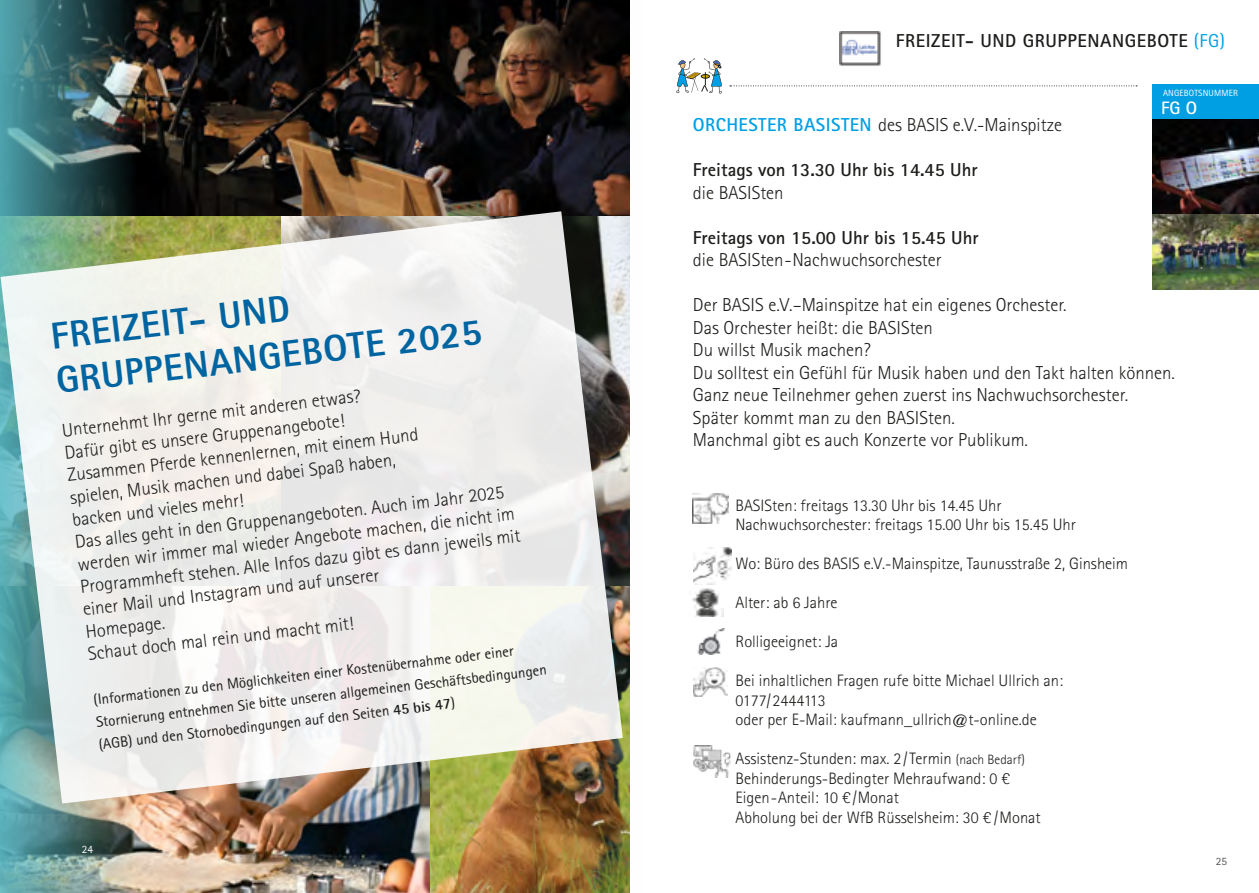
<style>
.page{position:relative;width:1259px;height:893px;background:#fff}
.page>*{position:absolute;margin:0;border:0;box-sizing:border-box;transform-origin:0 0}
.t1{font:800 37.5px/45.6px "Rotis Sans Serif Std";color:#0064a1}
.t2{font:300 18.75px/22.5px "Rotis Sans Serif Std";color:#1d1d1b}
.t3{font:700 18.75px "Rotis Sans Serif Std";color:#1d1d1b}
.t4{font:700 18.75px "Rotis Sans Serif Std";letter-spacing:.03em;color:#1d1d1b}
.t5{font:700 18px "Rotis Sans Serif Std";color:#fff}
.t6{font:300 16.5px/19.5px "Rotis Sans Serif Std";color:#1d1d1b}
.t7{font:15px/22.4px "Rotis Sans Serif";color:#1d1d1b}
.t8{font:11.25px "Rotis Sans Serif";color:#555454}
.t9{font:11.25px "Rotis Sans Serif";color:#fff}
.t10{font:9px "Rotis Sans Serif";letter-spacing:.02em;color:#fff}
.s1{font-family:"Rotis Semi Sans Std";font-weight:700}
.s2{font-family:"Rotis Sans Serif";font-weight:400;color:#009fe3}
.s3{font-weight:700;color:#009fe3}
.s4{font-size:13.5px}
</style>
<div class="page">
<img style="left:0;top:0;width:630px;height:893px">
<svg style="left:1px;top:211px;width:622px;height:592px"></svg>
<img style="left:1152px;top:118px;width:107px;height:97px">
<img style="left:1152px;top:215px;width:107px;height:75px">
<svg style="left:676px;top:58px;width:46px;height:36px"></svg>
<img style="left:693px;top:746px;width:38px;height:32px">
<img style="left:693px;top:493px;width:35px;height:30px">
<img style="left:693px;top:668px;width:34px;height:29px">
<img style="left:693px;top:548px;width:39px;height:37px">
<div style="left:1152px;top:84px;width:107px;height:34px;background:#009fe3"></div>
<svg style="left:730px;top:86px;width:407px;height:1px"></svg>
<img style="left:692px;top:588px;width:31px;height:28px">
<img style="left:697px;top:628px;width:28px;height:27px">
<img style="left:839px;top:31px;width:42px;height:35px">
<h1 class="t1" style="left:48px;top:314px;width:430px;rotate:-7deg">FREIZEIT- UND<br>GRUPPENANGEBOTE 2025</h1>
<p class="t2" style="left:59px;top:420px;width:445px;rotate:-7deg">Unternehmt Ihr gerne mit anderen etwas?<br>Dafür gibt es unsere Gruppenangebote!<br>Zusammen Pferde kennenlernen, mit einem Hund<br>spielen, Musik machen und dabei Spaß haben,<br>backen und vieles mehr!<br>Das alles geht in den Gruppenangeboten. Auch im Jahr 2025 werden wir immer mal wieder Angebote machen, die nicht im Programmheft stehen. Alle Infos dazu gibt es dann jeweils mit einer Mail und Instagram und auf unserer<br>Homepage.<br>Schaut doch mal rein und macht mit!</p>
<p class="t7" style="left:92px;top:690px;width:455px;rotate:-7deg">(Informationen zu den Möglichkeiten einer Kostenübernahme oder einer<br>Stornierung entnehmen Sie bitte unseren allgemeinen Geschäftsbedingungen (AGB) und den Stornobedingungen auf den Seiten <span class="s1">45 bis 47</span>)</p>
<p class="t9" style="left:82px;top:843px;width:13px">24</p>
<p class="t4" style="left:896px;top:28px;width:330px">FREIZEIT- UND GRUPPENANGEBOTE <span class="s2">(FG)</span></p>
<p class="t10" style="left:1163px;top:87px;width:76px">ANGEBOTSNUMMER</p>
<p class="t5" style="left:1161px;top:96px;width:37px">FG O</p>
<p class="t2" style="left:693px;top:114px;width:370px"><span class="s3">ORCHESTER BASISTEN</span> des BASIS e.V.-Mainspitze</p>
<p class="t3" style="left:693px;top:158px;width:286px">Freitags von 13.30 Uhr bis 14.45 Uhr</p>
<p class="t2" style="left:693px;top:181px;width:92px">die BASISten</p>
<p class="t3" style="left:693px;top:226px;width:287px">Freitags von 15.00 Uhr bis 15.45 Uhr</p>
<p class="t2" style="left:693px;top:249px;width:250px">die BASISten-Nachwuchsorchester</p>
<p class="t2" style="left:693px;top:294px;width:483px">Der BASIS e.V.–Mainspitze hat ein eigenes Orchester.<br>Das Orchester heißt: die BASISten<br>Du willst Musik machen?<br>Du solltest ein Gefühl für Musik haben und den Takt halten können.<br>Ganz neue Teilnehmer gehen zuerst ins Nachwuchsorchester.<br>Später kommt man zu den BASISten.<br>Manchmal gibt es auch Konzerte vor Publikum.</p>
<p class="t6" style="left:735px;top:495px;width:342px">BASISten: freitags 13.30 Uhr bis 14.45 Uhr<br>Nachwuchsorchester: freitags 15.00 Uhr bis 15.45 Uhr</p>
<p class="t6" style="left:735px;top:554px;width:394px">Wo: Büro des BASIS e.V.-Mainspitze, Taunusstraße 2, Ginsheim</p>
<p class="t6" style="left:735px;top:593px;width:104px">Alter: ab 6 Jahre</p>
<p class="t6" style="left:735px;top:632px;width:104px">Rolligeeignet: Ja</p>
<p class="t6" style="left:735px;top:671px;width:329px">Bei inhaltlichen Fragen rufe bitte Michael Ullrich an:<br>0177/2444113<br>oder per E-Mail: kaufmann_ullrich@t-online.de</p>
<p class="t6" style="left:735px;top:749px;width:307px">Assistenz-Stunden: max. 2 / Termin <span class="s4">(nach Bedarf)<br></span>Behinderungs-Bedingter Mehraufwand: 0 € Eigen-Anteil: 10 €/Monat<br>Abholung bei der WfB Rüsselsheim: 30 € /Monat</p>
<p class="t8" style="left:1216px;top:855px;width:13px">25</p>
</div>
